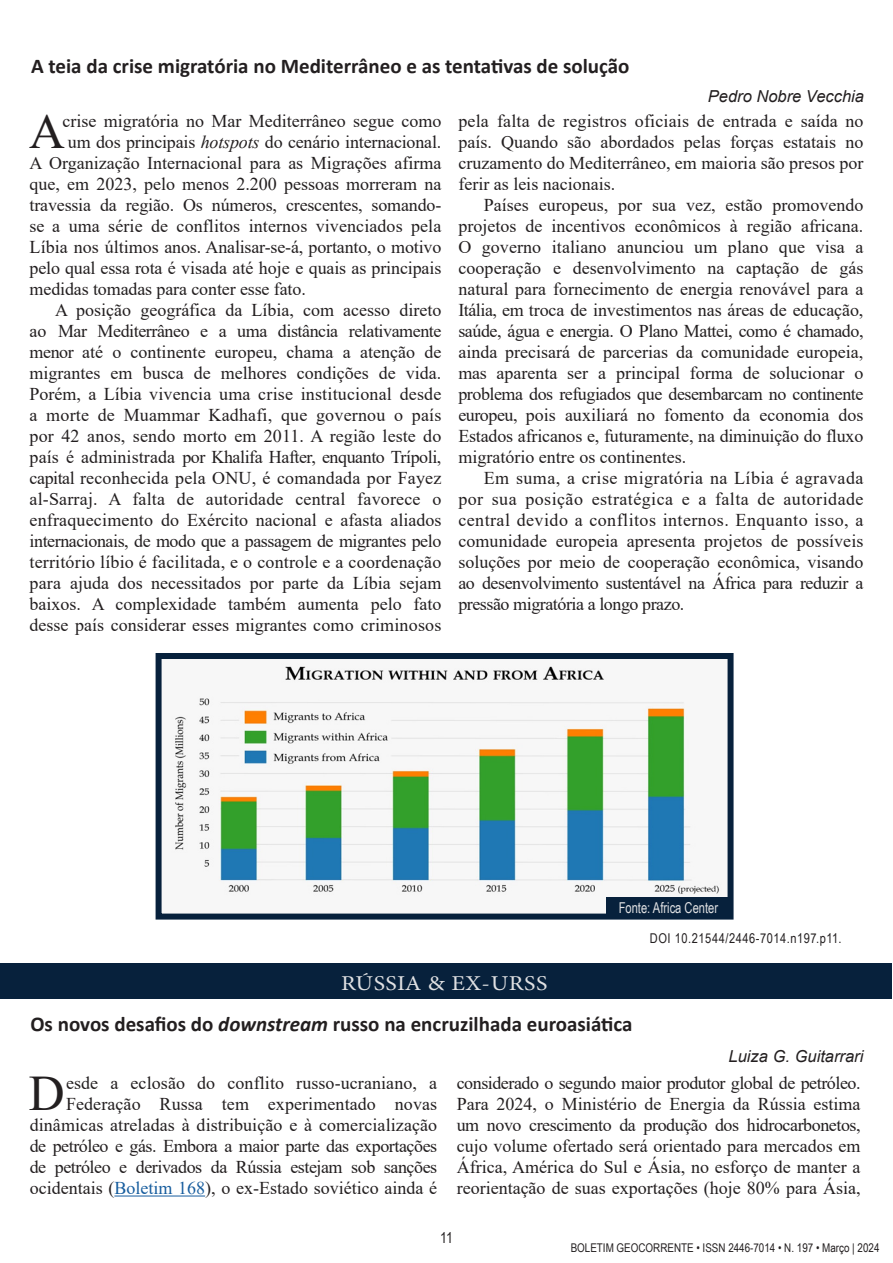
<style>
.page{position:relative;width:893px;height:1263px;background:#fff}
.page>*{position:absolute;margin:0;border:0;box-sizing:border-box;transform-origin:0 0}
.INÍCIO_DO_TEXTO{font:49.65px "Times New Roman";color:#231f20}
.Título_das_seções__Regiões{font:21.15px "Minion Pro";letter-spacing:.02em;color:#e0e1e3;scale:1.14 1}
.TÍTULO{font:700 21px "Calibri";color:#231f20}
.FORMATAÇÃO_TEXTO{font:18px/21px "Times New Roman";color:#231f20;text-align:justify}
.INÍCIO_DO_TEXTO-2{font:18px/21px "Times New Roman";color:#231f20;text-align:right}
.NOME_DO_PESQUISADOR{font:italic 16.5px "Arial";color:#231f20}
.t1{font:15px "Arial Narrow";color:#e0e1e3;scale:.91 1}
.t2{font:15px "Arial Narrow";color:#231f20}
.NOME_DO_PESQUISADOR-2{font:13.5px "Arial Narrow";letter-spacing:.04em;color:#231f20}
.t3{font:12px "Arial Narrow";color:#231f20}
.s1{font-style:italic}
.s2{color:#175d9e}
</style>
<div class="page">
<img style="left:174px;top:666px;width:546px;height:229px">
<div style="left:156px;top:653px;width:577px;height:266px;border:6px solid #07213c"></div>
<div style="left:606px;top:897px;width:125px;height:19px;background:#07213c"></div>
<hr style="left:114px;top:1195px;width:91px;height:1px;background:#175d9e">
<div style="left:0;top:963px;width:892px;height:36px;background:#07213c"></div>
<p class="TÍTULO" style="left:31px;top:52px;width:600px">A teia da crise migratória no Mediterrâneo e as tentativas de solução</p>
<p class="NOME_DO_PESQUISADOR" style="left:708px;top:86px;width:158px">Pedro Nobre Vecchia</p>
<p class="INÍCIO_DO_TEXTO" style="left:29px;top:96px;width:37px">A</p>
<p class="INÍCIO_DO_TEXTO-2" style="left:62px;top:110px;width:380px">crise migratória no Mar Mediterrâneo segue como</p>
<p class="INÍCIO_DO_TEXTO-2" style="left:68px;top:131px;width:375px">um dos principais <span class="s1">hotspots</span> do cenário internacional.</p>
<p class="INÍCIO_DO_TEXTO-2" style="left:30px;top:152px;width:413px">A Organização Internacional para as Migrações afirma</p>
<p class="INÍCIO_DO_TEXTO-2" style="left:30px;top:173px;width:413px">que, em 2023, pelo menos 2.200 pessoas morreram na</p>
<p class="INÍCIO_DO_TEXTO-2" style="left:30px;top:194px;width:413px">travessia da região. Os números, crescentes, somando-</p>
<p class="INÍCIO_DO_TEXTO-2" style="left:30px;top:215px;width:413px">se a uma série de conflitos internos vivenciados pela</p>
<p class="INÍCIO_DO_TEXTO-2" style="left:30px;top:236px;width:413px">Líbia nos últimos anos. Analisar-se-á, portanto, o motivo</p>
<p class="INÍCIO_DO_TEXTO-2" style="left:30px;top:257px;width:413px">pelo qual essa rota é visada até hoje e quais as principais</p>
<p class="INÍCIO_DO_TEXTO-2" style="left:30px;top:278px;width:278px">medidas tomadas para conter esse fato.</p>
<p class="FORMATAÇÃO_TEXTO" style="left:30px;top:299px;width:413px;text-indent:26px">A posição geográfica da Líbia, com acesso direto ao Mar Mediterrâneo e a uma distância relativamente menor até o continente europeu, chama a atenção de migrantes em busca de melhores condições de vida.<br>Porém, a Líbia vivencia uma crise institucional desde a morte de Muammar Kadhafi, que governou o país por 42 anos, sendo morto em 2011. A região leste do país é administrada por Khalifa Hafter, enquanto Trípoli, capital reconhecida pela ONU, é comandada por Fayez al-Sarraj. A falta de autoridade central favorece o enfraquecimento do Exército nacional e afasta aliados internacionais, de modo que a passagem de migrantes pelo território líbio é facilitada, e o controle e a coordenação para ajuda dos necessitados por parte da Líbia sejam baixos. A complexidade também aumenta pelo fato desse país considerar esses migrantes como criminosos</p>
<p class="FORMATAÇÃO_TEXTO" style="left:458px;top:109px;width:407px">pela falta de registros oficiais de entrada e saída no país. Quando são abordados pelas forças estatais no cruzamento do Mediterrâneo, em maioria são presos por ferir as leis nacionais.</p>
<p class="FORMATAÇÃO_TEXTO" style="left:458px;top:193px;width:407px;text-indent:26px">Países europeus, por sua vez, estão promovendo projetos de incentivos econômicos à região africana.<br>O governo italiano anunciou um plano que visa a cooperação e desenvolvimento na captação de gás natural para fornecimento de energia renovável para a Itália, em troca de investimentos nas áreas de educação, saúde, água e energia. O Plano Mattei, como é chamado, ainda precisará de parcerias da comunidade europeia, mas aparenta ser a principal forma de solucionar o problema dos refugiados que desembarcam no continente europeu, pois auxiliará no fomento da economia dos Estados africanos e, futuramente, na diminuição do fluxo migratório entre os continentes.</p>
<p class="FORMATAÇÃO_TEXTO" style="left:458px;top:466px;width:407px;text-indent:26px">Em suma, a crise migratória na Líbia é agravada por sua posição estratégica e a falta de autoridade central devido a conflitos internos. Enquanto isso, a comunidade europeia apresenta projetos de possíveis soluções por meio de cooperação econômica, visando ao desenvolvimento sustentável na África para reduzir a pressão migratória a longo prazo.</p>
<p class="t1" style="left:619px;top:896px;width:111px">Fonte: Africa Center</p>
<p class="NOME_DO_PESQUISADOR-2" style="left:650px;top:928px;width:193px">DOI 10.21544/2446-7014.n197.p11.</p>
<p class="Título_das_seções__Regiões" style="left:341px;top:969px;width:183px">RÚSSIA &amp; EX-URSS</p>
<p class="TÍTULO" style="left:30px;top:1009px;width:604px">Os novos desafios do <span class="s1">downstream</span> russo na encruzilhada euroasiática</p>
<p class="NOME_DO_PESQUISADOR" style="left:729px;top:1046px;width:136px">Luiza G. Guitarrari</p>
<p class="INÍCIO_DO_TEXTO-2" style="left:30px;top:1072px;width:409px">esde a eclosão do conflito russo-ucraniano, a Federação Russa tem experimentado novas dinâmicas atreladas à distribuição e à comercialização de petróleo e gás. Embora a maior parte das exportações de petróleo e derivados da Rússia estejam sob sanções ocidentais (<span class="s2">Boletim 168</span>), o ex-Estado soviético ainda é</p>
<p class="INÍCIO_DO_TEXTO-2" style="left:457px;top:1072px;width:405px;text-align:justify">considerado o segundo maior produtor global de petróleo.<br>Para 2024, o Ministério de Energia da Rússia estima um novo crescimento da produção dos hidrocarbonetos, cujo volume ofertado será orientado para mercados em África, América do Sul e Ásia, no esforço de manter a reorientação de suas exportações (hoje 80% para Ásia,</p>
<p class="INÍCIO_DO_TEXTO" style="left:29px;top:1058px;width:37px">D</p>
<p class="t2" style="left:440px;top:1226px;width:14px">11</p>
<p class="t3" style="left:571px;top:1239px;width:310px">BOLETIM GEOCORRENTE • ISSN 2446-7014 • N. 197 • Março | 2024</p>
</div>
